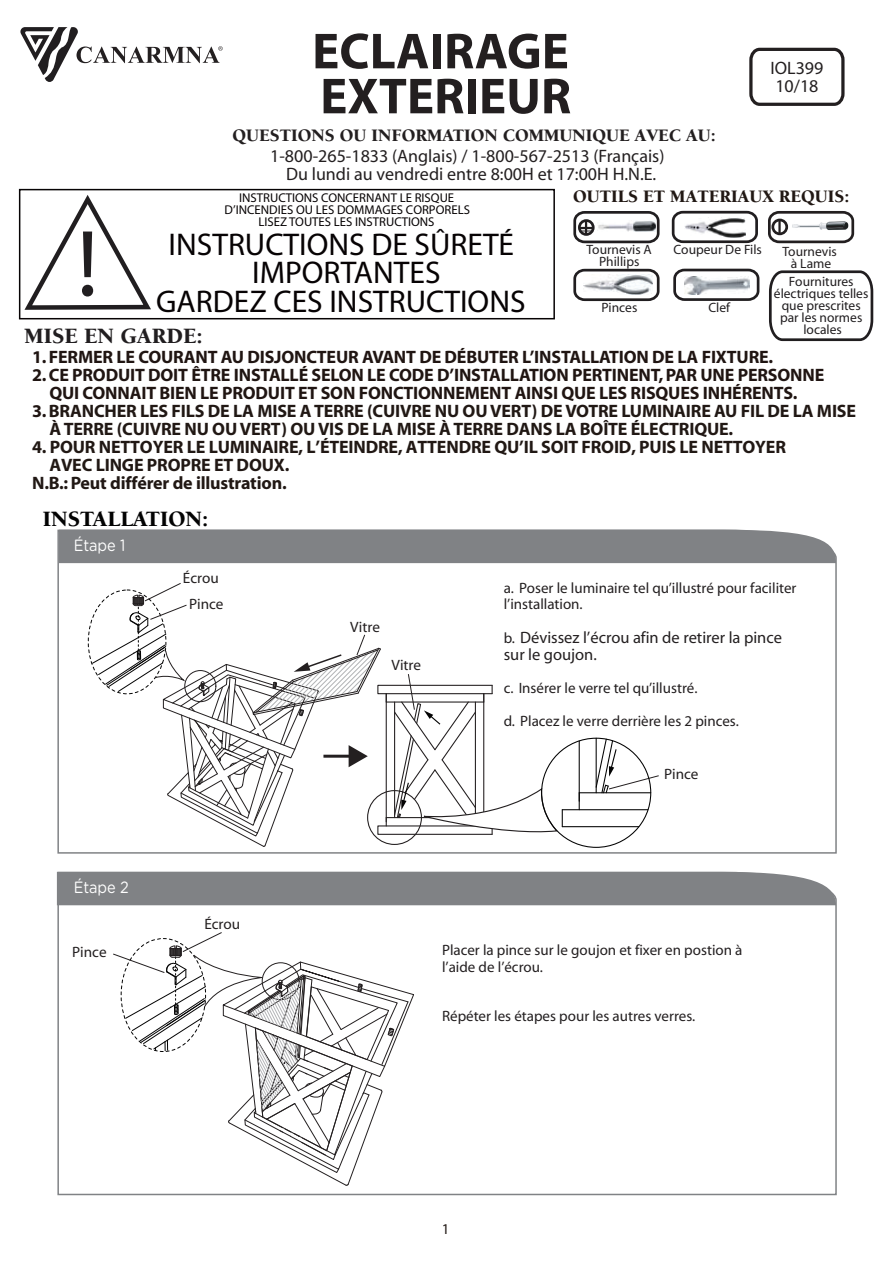
<style>
.page{position:relative;width:893px;height:1263px;background:#fff}
.page>*{position:absolute;margin:0;border:0;box-sizing:border-box;transform-origin:0 0}
.t1{font:94.8px "Myriad";color:#211e20}
.t2{font:700 51px/45px "Myriad";color:#231f20}
.t3{font:31.5px/28.5px "Myriad";color:#070304;text-align:center}
.t4{font:900 22.5px "Berkeley";color:#030303}
.t5{font:900 22.5px "Berkeley";color:#211e20}
.t6{font:700 18px/18px "Myriad";letter-spacing:-.01em;color:#211814}
.t7{font:700 18px/18px "Myriad";letter-spacing:-.01em;color:#201512;text-align:center}
.t8{font:18px/18px "Myriad";color:#231f20;text-align:center}
.t9{font:900 18px "Berkeley";color:#231f20}
.t10{font:900 18px "Berkeley";color:#211814}
.t11{font:16.5px/16.5px "Myriad";color:#231f20}
.t12{font:16.35px "Gotham Rounded";letter-spacing:-.005em;color:#fff;scale:.89 1}
.t13{font:15px/16.5px "Myriad";color:#231f20}
.t14{font:15px "Myriad";color:#211814}
.t15{font:13.5px/12px "Myriad";color:#211e20;text-align:center}
.t16{font:13.5px/12px "Myriad";color:#231f20;text-align:center}
.t17{font:12.75px/12px "Myriad";color:#070304;text-align:center}
.s1{color:#201512}
.s2{font-size:15px}
</style>
<div class="page">
<svg style="left:57px;top:529px;width:780px;height:325px"></svg>
<div style="left:59px;top:530px;width:777px;height:33px;background:#808285"></div>
<svg style="left:57px;top:871px;width:780px;height:325px"></svg>
<div style="left:57px;top:872px;width:779px;height:33px;background:#808285"></div>
<svg style="left:20px;top:27px;width:203px;height:55px"></svg>
<svg style="left:749px;top:47px;width:96px;height:59px"></svg>
<svg style="left:671px;top:210px;width:87px;height:34px"></svg>
<svg style="left:573px;top:268px;width:87px;height:34px"></svg>
<svg style="left:573px;top:211px;width:87px;height:33px"></svg>
<svg style="left:673px;top:268px;width:87px;height:33px"></svg>
<img style="left:583px;top:275px;width:69px;height:20px">
<svg style="left:24px;top:195px;width:127px;height:115px"></svg>
<div style="left:19px;top:189px;width:536px;height:130px;border:2px solid #070304"></div>
<svg style="left:769px;top:270px;width:105px;height:72px"></svg>
<svg style="left:768px;top:211px;width:87px;height:33px"></svg>
<img style="left:791px;top:220px;width:57px;height:11px">
<div style="left:771px;top:219px;width:17px;height:16px;border:3px solid #231f20;border-radius:50%"></div>
<hr style="left:778px;top:220px;width:3px;height:14px;background:#231f20">
<svg style="left:112px;top:931px;width:303px;height:255px"></svg>
<div style="left:377px;top:825px;width:116px;height:10px;border:1px solid #231f20"></div>
<hr style="left:386px;top:817px;width:89px;height:1px;background:#231f20">
<div style="left:377px;top:685px;width:116px;height:9px;border:1px solid #231f20"></div>
<hr style="left:386px;top:701px;width:98px;height:1px;background:#231f20">
<hr style="left:579px;top:741px;width:1px;height:60px;background:#030303">
<svg style="left:393px;top:673px;width:170px;height:163px"></svg>
<hr style="left:562px;top:826px;width:77px;height:1px;background:#030303">
<hr style="left:562px;top:809px;width:86px;height:1px;background:#030303">
<hr style="left:579px;top:792px;width:72px;height:1px;background:#030303">
<svg style="left:595px;top:738px;width:65px;height:56px"></svg>
<svg style="left:88px;top:582px;width:299px;height:265px"></svg>
<h2 class="t2" style="left:312px;top:30px;width:261px">ECLAIRAGE<br>EXTERIEUR</h2>
<p class="t9" style="left:233px;top:126px;width:485px">QUESTIONS OU INFORMATION COMMUNIQUE AVEC AU:</p>
<p class="t8" style="left:270px;top:148px;width:396px">1-800-265-1833 (Anglais) / 1-800-567-2513 (Français)<br>Du lundi au vendredi entre 8:00H et 17:00H H.N.E.</p>
<p class="t8" style="left:770px;top:60px;width:54px;text-align:left">IOL399<br>10/18</p>
<p class="t10" style="left:573px;top:187px;width:278px">OUTILS ET MATERIAUX REQUIS:</p>
<p class="t17" style="left:224px;top:193px;width:247px">INSTRUCTIONS CONCERNANT LE RISQUE<br>D’INCENDIES OU LES DOMMAGES CORPORELS<br>LISEZ TOUTES LES INSTRUCTIONS</p>
<h3 class="t3" style="left:156px;top:232px;width:371px">INSTRUCTIONS DE SÛRETÉ<br>IMPORTANTES<br>GARDEZ CES INSTRUCTIONS</h3>
<h1 class="t1" style="left:77px;top:217px;width:23px">!</h1>
<p class="t15" style="left:586px;top:244px;width:67px">Tournevis A<br>Phillips</p>
<p class="t15" style="left:674px;top:244px;width:90px">Coupeur De Fils</p>
<p class="t15" style="left:601px;top:302px;width:37px">Pinces</p>
<p class="t15" style="left:708px;top:302px;width:23px">Clef</p>
<p class="t16" style="left:782px;top:246px;width:56px">Tournevis à Lame</p>
<p class="t15" style="left:774px;top:276px;width:96px">Fournitures électriques telles que prescrites par les normes</p>
<p class="t5" style="left:25px;top:324px;width:179px">MISE EN GARDE:</p>
<p class="t15" style="left:803px;top:324px;width:40px">locales</p>
<p class="t7" style="left:32px;top:348px;width:742px">1. FERMER LE COURANT AU DISJONCTEUR AVANT DE DÉBUTER L’INSTALLATION DE LA FIXTURE.</p>
<p class="t7" style="left:32px;top:366px;width:794px">2. CE PRODUIT DOIT ÊTRE INSTALLÉ SELON LE CODE D’INSTALLATION PERTINENT, PAR UNE PERSONNE<br>QUI CONNAIT BIEN LE PRODUIT ET SON FONCTIONNEMENT AINSI QUE LES RISQUES INHÉRENTS.</p>
<p class="t6" style="left:49px;top:402px;width:808px;text-indent:-17px"><span class="s1">3.</span> BRANCHER LES FILS DE LA MISE A TERRE (CUIVRE NU OU VERT) DE VOTRE LUMINAIRE AU FIL DE LA MISE<br>À TERRE (CUIVRE NU OU VERT) OU VIS DE LA MISE À TERRE DANS LA BOÎTE ÉLECTRIQUE.</p>
<p class="t6" style="left:32px;top:438px;width:755px">4. POUR NETTOYER LE LUMINAIRE, L’ÉTEINDRE, ATTENDRE QU’IL SOIT FROID, PUIS LE NETTOYER</p>
<p class="t6" style="left:49px;top:456px;width:241px">AVEC LINGE PROPRE ET DOUX.</p>
<p class="t6" style="left:32px;top:474px;width:256px">N.B.: Peut différer de illustration.</p>
<p class="t4" style="left:43px;top:507px;width:167px">INSTALLATION:</p>
<p class="t12" style="left:74px;top:534px;width:59px">Étape 1</p>
<p class="t13" style="left:183px;top:571px;width:37px">Écrou</p>
<p class="t13" style="left:189px;top:597px;width:36px">Pince</p>
<p class="t12" style="left:74px;top:876px;width:63px">Étape 2</p>
<p class="t13" style="left:72px;top:944px;width:36px">Pince</p>
<p class="t13" style="left:204px;top:916px;width:37px">Écrou</p>
<p class="t13" style="left:350px;top:619px;width:31px">Vitre</p>
<p class="t13" style="left:391px;top:658px;width:31px">Vitre</p>
<p class="t13" style="left:504px;top:580px;width:294px">a. Poser le luminaire tel qu’illustré pour faciliter l’installation.</p>
<p class="t11" style="left:504px;top:630px;width:280px"><span class="s2">b.</span> Dévissez l’écrou afin de retirer la pince sur le goujon.</p>
<p class="t13" style="left:504px;top:680px;width:195px">c. Insérer le verre tel qu’illustré.</p>
<p class="t13" style="left:504px;top:713px;width:237px">d. Placez le verre derrière les 2 pinces.</p>
<p class="t13" style="left:664px;top:767px;width:36px">Pince</p>
<p class="t13" style="left:442px;top:943px;width:302px">Placer la pince sur le goujon et fixer en postion à l’aide de l’écrou.</p>
<p class="t13" style="left:442px;top:1009px;width:255px">Répéter les étapes pour les autres verres.</p>
<p class="t14" style="left:442px;top:1222px;width:9px">1</p>
</div>
